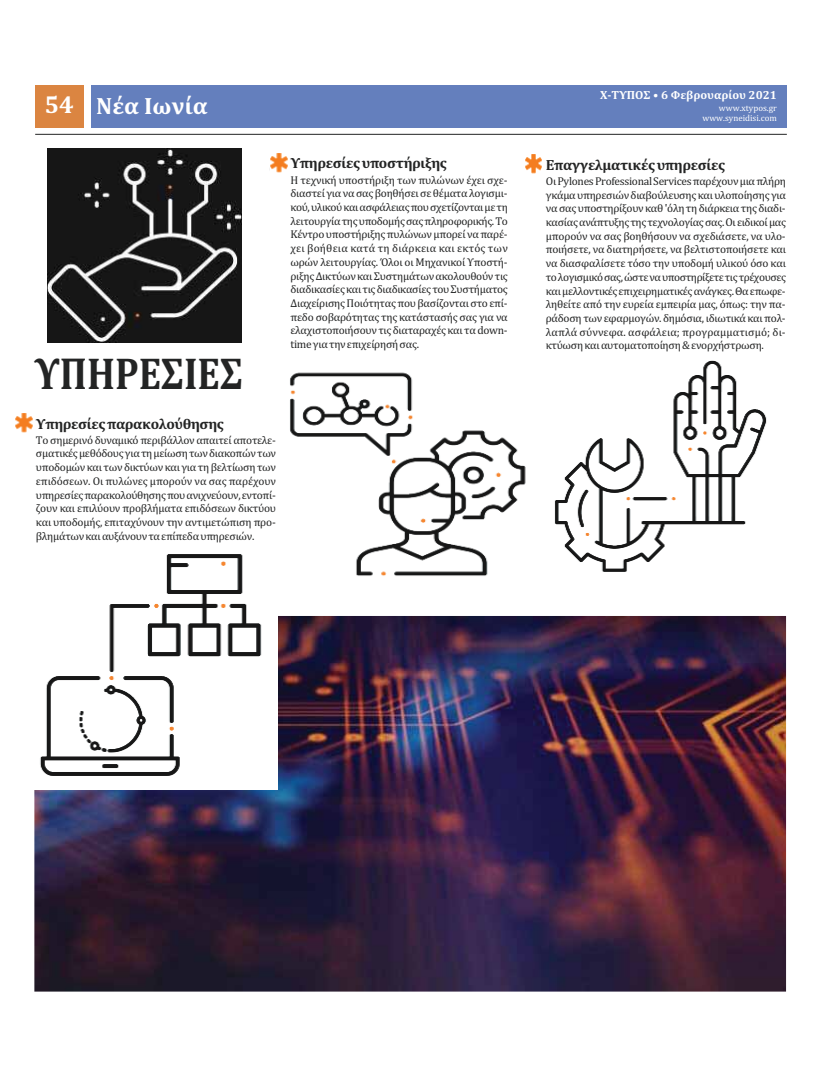
<style>
.page{position:relative;width:822px;height:1077px;background:#fff}
.page>*{position:absolute;margin:0;border:0;box-sizing:border-box;transform-origin:0 0}
.t1{font:700 45.3px "Cambria";color:#232424;scale:.85 1}
.t2{font:700 23.8px "Cambria";color:#fff}
.t3{font:700 14.9px "Cambria";letter-spacing:-.025em;color:#232424}
.t4{font:700 11.9px "Cambria";color:#fff}
.t5{font:11.4px/13.7px "Cambria";letter-spacing:-.025em;color:#232424;text-align:justify}
.t6{font:8.9px/10.7px "Cambria";color:#fff;text-align:right}
.s1{font-size:24.8px}
</style>
<div class="page">
<div style="left:91px;top:85px;width:696px;height:43px;background:#647fbd"></div>
<div style="left:35px;top:85px;width:48px;height:43px;background:#db8541"></div>
<hr style="left:35px;top:134px;width:752px;height:1px;background:#232424">
<img style="left:554px;top:360px;width:213px;height:212px">
<img style="left:290px;top:372px;width:236px;height:204px">
<img style="left:525px;top:154px;width:17px;height:20px">
<img style="left:270px;top:153px;width:18px;height:20px">
<img style="left:48px;top:148px;width:193px;height:194px">
<img style="left:34px;top:616px;width:752px;height:376px">
<img style="left:34px;top:554px;width:243px;height:235px">
<img style="left:15px;top:413px;width:18px;height:20px">
<h2 class="t2" style="left:45px;top:97px;width:164px"><span class="s1">54</span> Νέα Ιωνία</h2>
<h1 class="t1" style="left:34px;top:357px;width:247px">ΥΠΗΡΕΣΙΕΣ</h1>
<h3 class="t3" style="left:36px;top:418px;width:190px">Υπηρεσίες παρακολούθησης</h3>
<p class="t5" style="left:36px;top:434px;width:242px">Το σημερινό δυναμικό περιβάλλον απαιτεί αποτελε‐ σματικές μεθόδους για τη μείωση των διακοπών των υποδομών και των δικτύων και για τη βελτίωση των επιδόσεων. Οι πυλώνες μπορούν να σας παρέχουν υπηρεσίες παρακολούθησης που ανιχνεύουν, εντοπί‐ ζουν και επιλύουν προβλήματα επιδόσεων δικτύου και υποδομής, επιταχύνουν την αντιμετώπιση προ‐ βλημάτων και αυξάνουν τα επίπεδα υπηρεσιών.</p>
<h3 class="t3" style="left:291px;top:158px;width:158px">Υπηρεσίες υποστήριξης</h3>
<p class="t5" style="left:291px;top:174px;width:219px">Η τεχνική υποστήριξη των πυλώνων έχει σχε‐ διαστεί για να σας βοηθήσει σε θέματα λογισμι‐ κού, υλικού και ασφάλειας που σχετίζονται με τη λειτουργία της υποδομής σας πληροφορικής. Το Κέντρο υποστήριξης πυλώνων μπορεί να παρέ‐ χει βοήθεια κατά τη διάρκεια και εκτός των ωρών λειτουργίας. Όλοι οι Μηχανικοί Υποστή‐ ριξης Δικτύων και Συστημάτων ακολουθούν τις διαδικασίες και τις διαδικασίες του Συστήματος Διαχείρισης Ποιότητας που βασίζονται στο επί‐ πεδο σοβαρότητας της κατάστασής σας για να ελαχιστοποιήσουν τις διαταραχές και τα down‐ time για την επιχείρησή σας.</p>
<p class="t4" style="left:600px;top:90px;width:178px">Χ‑ΤΥΠΟΣ • 6 Φεβρουαρίου 2021</p>
<p class="t6" style="left:702px;top:103px;width:76px">www.xtypos.gr www.syneidisi.com</p>
<h3 class="t3" style="left:546px;top:159px;width:181px">Επαγγελματικές υπηρεσίες</h3>
<p class="t5" style="left:546px;top:175px;width:242px">Οι Pylones Professional Services παρέχουν μια πλήρη γκάμα υπηρεσιών διαβούλευσης και υλοποίησης για να σας υποστηρίξουν καθ 'όλη τη διάρκεια της διαδι‐ κασίας ανάπτυξης της τεχνολογίας σας. Οι ειδικοί μας μπορούν να σας βοηθήσουν να σχεδιάσετε, να υλο‐ ποιήσετε, να διατηρήσετε, να βελτιστοποιήσετε και να διασφαλίσετε τόσο την υποδομή υλικού όσο και το λογισμικό σας, ώστε να υποστηρίξετε τις τρέχουσες και μελλοντικές επιχειρηματικές ανάγκες. Θα επωφε‐ ληθείτε από την ευρεία εμπειρία μας, όπως: την πα‐ ράδοση των εφαρμογών. δημόσια, ιδιωτικά και πολ‐ λαπλά σύννεφα. ασφάλεια; προγραμματισμό; δι‐ κτύωση και αυτοματοποίηση &amp; ενορχήστρωση.</p>
</div>
